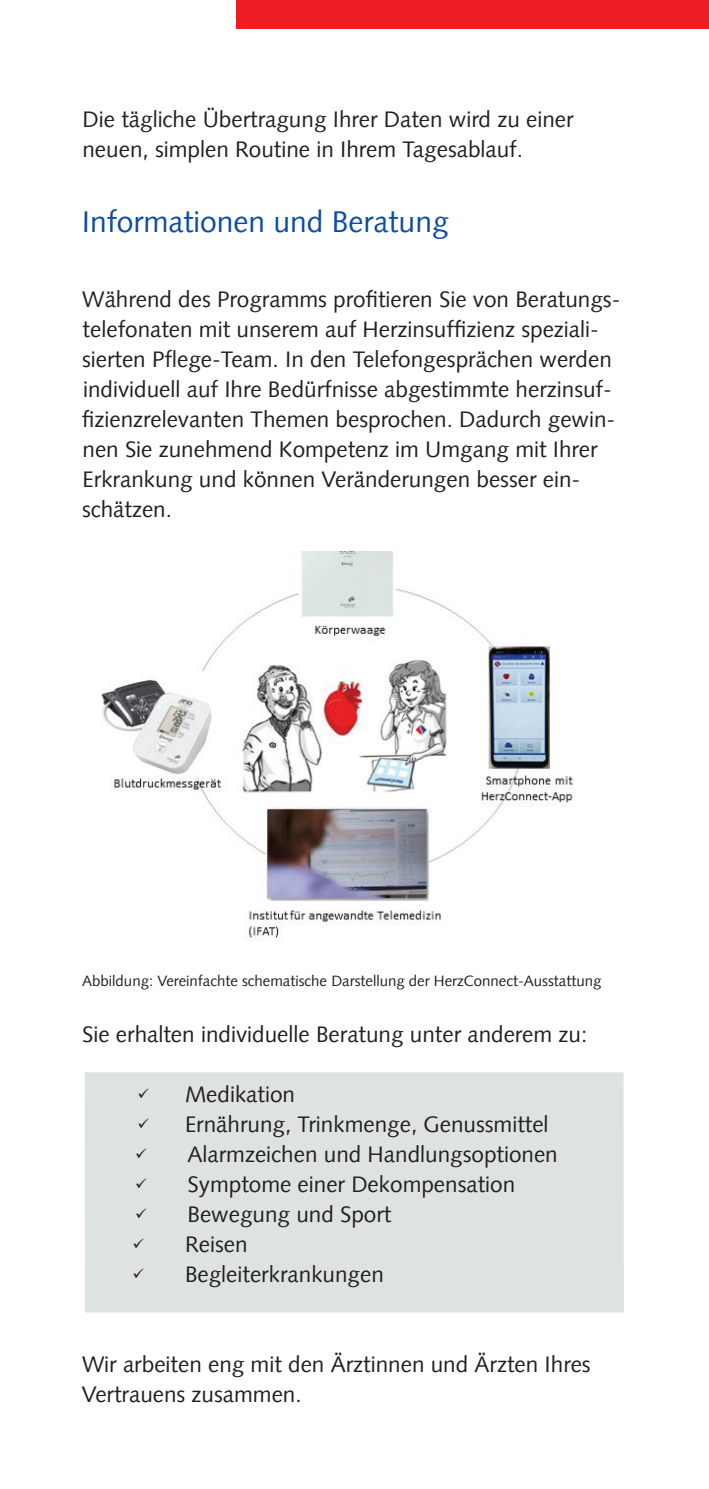
<style>
.page{position:relative;width:709px;height:1489px;background:#fff}
.page>*{position:absolute;margin:0;border:0;box-sizing:border-box;transform-origin:0 0}
.t1{font:30px "Syntax";color:#0d4da1}
.t2{font:22.5px/30px "Syntax";color:#231f20}
.t3{font:15px "Syntax";color:#231f20}
</style>
<div class="page">
<img style="left:101px;top:551px;width:472px;height:387px">
<div style="left:85px;top:1072px;width:539px;height:240px;background:#dfe3e0"></div>
<div style="left:236px;top:0;width:473px;height:28px;background:#ee1d23"></div>
<p class="t2" style="left:82px;top:104px;width:492px">Die tägliche Übertragung Ihrer Daten wird zu einer neuen, simplen Routine in Ihrem Tagesablauf.</p>
<h1 class="t1" style="left:82px;top:203px;width:368px">Informationen und Beratung</h1>
<p class="t2" style="left:82px;top:284px;width:540px">Während des Programms profitieren Sie von Beratungs&shy;telefonaten mit unserem auf Herzinsuffizienz speziali&shy;sierten Pflege-Team. In den Telefongesprächen werden individuell auf Ihre Bedürfnisse abgestimmte herzinsuf&shy;fizienzrelevanten Themen besprochen. Dadurch gewin&shy;nen Sie zunehmend Kompetenz im Umgang mit Ihrer Erkrankung und können Veränderungen besser ein&shy;schätzen.</p>
<p class="t3" style="left:82px;top:971px;width:520px">Abbildung: Vereinfachte schematische Darstellung der HerzConnect-Ausstattung</p>
<p class="t2" style="left:82px;top:1019px;width:506px">Sie erhalten individuelle Beratung unter anderem zu:</p>
<p class="t2" style="left:185px;top:1079px;width:374px">Medikation<br>Ernährung, Trinkmenge, Genussmittel<br>Alarmzeichen und Handlungsoptionen<br>Symptome einer Dekompensation<br>Bewegung und Sport<br>Reisen<br>Begleiterkrankungen</p>
<p class="t2" style="left:82px;top:1349px;width:510px">Wir arbeiten eng mit den Ärztinnen und Ärzten Ihres<br>Vertrauens zusammen.</p>
</div>
